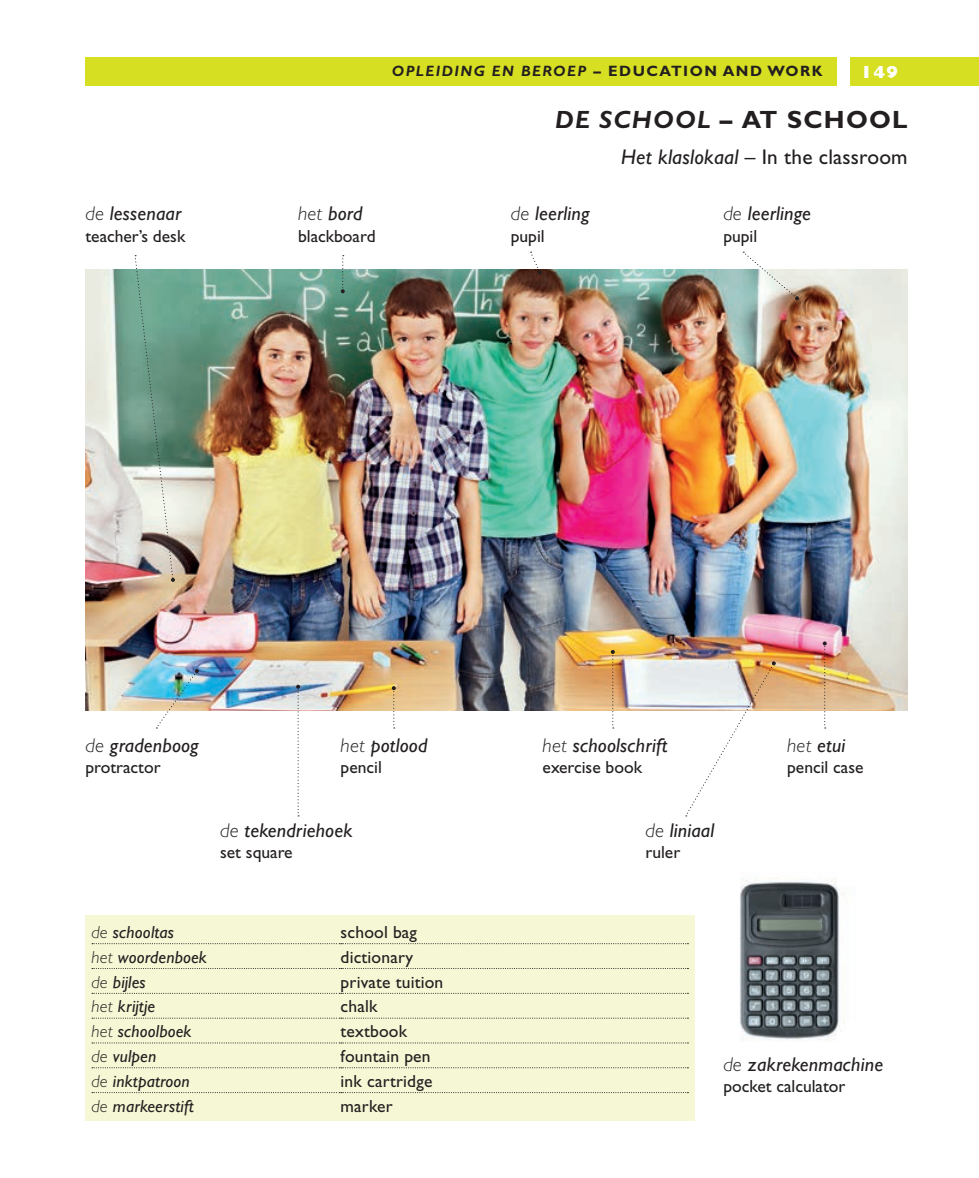
<style>
.page{position:relative;width:979px;height:1178px;background:#fff}
.page>*{position:absolute;margin:0;border:0;box-sizing:border-box;transform-origin:0 0}
.t1{font:italic 700 25px "Gill Sans Std";letter-spacing:.05em;color:#231f20}
.t2{font:italic 21.25px "Gill Sans Std";letter-spacing:.01em;color:#231f20}
.t3{font:italic 20px "Gill Sans Std";letter-spacing:.01em;color:#231f20}
.t4{font:17.5px/24.8px "Gill Sans Std";color:#231f20}
.t5{font:italic 17.5px/24.8px "Gill Sans Std";letter-spacing:.01em;color:#231f20}
.t6{font:800 17.5px "Gill Sans Std";color:#fff}
.t7{font:italic 700 15px "Gill Sans Std";letter-spacing:.1em;color:#231f20}
.s1{font-style:normal}
.s2{font-weight:300}
</style>
<div class="page">
<img style="left:85px;top:269px;width:823px;height:442px">
<img style="left:740px;top:878px;width:105px;height:163px">
<div style="left:85px;top:915px;width:610px;height:205px;background:#f5f7d5"></div>
<div style="left:851px;top:57px;width:128px;height:28px;background:#d6df21"></div>
<div style="left:85px;top:57px;width:752px;height:28px;background:#d6df21"></div>
<svg style="left:92px;top:943px;width:596px;height:1px"></svg>
<svg style="left:92px;top:992px;width:596px;height:1px"></svg>
<svg style="left:92px;top:1017px;width:596px;height:1px"></svg>
<svg style="left:92px;top:1042px;width:596px;height:1px"></svg>
<svg style="left:92px;top:1067px;width:596px;height:1px"></svg>
<img style="left:156px;top:669px;width:43px;height:59px">
<svg style="left:296px;top:684px;width:4px;height:132px"></svg>
<svg style="left:686px;top:661px;width:90px;height:155px"></svg>
<svg style="left:134px;top:255px;width:41px;height:327px;background:#93aea0"></svg>
<svg style="left:341px;top:255px;width:4px;height:38px"></svg>
<svg style="left:530px;top:252px;width:12px;height:22px"></svg>
<svg style="left:743px;top:252px;width:56px;height:48px"></svg>
<svg style="left:823px;top:641px;width:4px;height:87px"></svg>
<svg style="left:392px;top:686px;width:4px;height:42px"></svg>
<svg style="left:611px;top:650px;width:4px;height:78px"></svg>
<p class="t7" style="left:392px;top:63px;width:432px">OPLEIDING EN BEROEP – <span class="s1">EDUCATION AND WORK</span></p>
<p class="t6" style="left:860px;top:62px;width:39px">149</p>
<h1 class="t1" style="left:555px;top:105px;width:354px">DE SCHOOL – <span class="s1">AT SCHOOL</span></h1>
<p class="t2" style="left:621px;top:144px;width:288px">Het klaslokaal – <span class="s1">In the classroom</span></p>
<p class="t3" style="left:298px;top:202px;width:66px"><span class="s2">het</span> bord</p>
<p class="t3" style="left:85px;top:202px;width:97px"><span class="s2">de</span> lessenaar</p>
<p class="t3" style="left:511px;top:202px;width:80px"><span class="s2">de</span> leerling</p>
<p class="t3" style="left:723px;top:202px;width:89px"><span class="s2">de</span> leerlinge</p>
<p class="t4" style="left:85px;top:223px;width:101px">teacher’s desk</p>
<p class="t4" style="left:298px;top:223px;width:79px">blackboard</p>
<p class="t4" style="left:511px;top:223px;width:35px">pupil</p>
<p class="t4" style="left:723px;top:223px;width:35px">pupil</p>
<p class="t3" style="left:85px;top:733px;width:115px"><span class="s2">de</span> gradenboog</p>
<p class="t3" style="left:341px;top:733px;width:88px"><span class="s2">het</span> potlood</p>
<p class="t3" style="left:543px;top:733px;width:126px"><span class="s2">het</span> schoolschrift</p>
<p class="t3" style="left:787px;top:733px;width:60px"><span class="s2">het</span> etui</p>
<p class="t4" style="left:85px;top:755px;width:77px">protractor</p>
<p class="t4" style="left:341px;top:755px;width:43px">pencil</p>
<p class="t4" style="left:543px;top:755px;width:101px">exercise book</p>
<p class="t4" style="left:787px;top:755px;width:78px">pencil case</p>
<p class="t3" style="left:220px;top:818px;width:134px"><span class="s2">de</span> tekendriehoek</p>
<p class="t3" style="left:645px;top:818px;width:70px"><span class="s2">de</span> liniaal</p>
<p class="t4" style="left:220px;top:840px;width:74px">set square</p>
<p class="t4" style="left:645px;top:840px;width:36px">ruler</p>
<p class="t5" style="left:91px;top:919px;width:117px"><span class="s2">de</span> schooltas<br><span class="s2">het</span> woordenboek <span class="s2">de</span> bijles<br><span class="s2">het</span> krijtje<br><span class="s2">het</span> schoolboek <span class="s2">de</span> vulpen<br><span class="s2">de</span> inktpatroon <span class="s2">de</span> markeerstift</p>
<p class="t4" style="left:341px;top:919px;width:104px">school bag dictionary private tuition chalk textbook fountain pen ink cartridge marker</p>
<p class="t3" style="left:723px;top:1052px;width:161px"><span class="s2">de</span> zakrekenmachine</p>
<p class="t4" style="left:723px;top:1074px;width:124px">pocket calculator</p>
</div>
